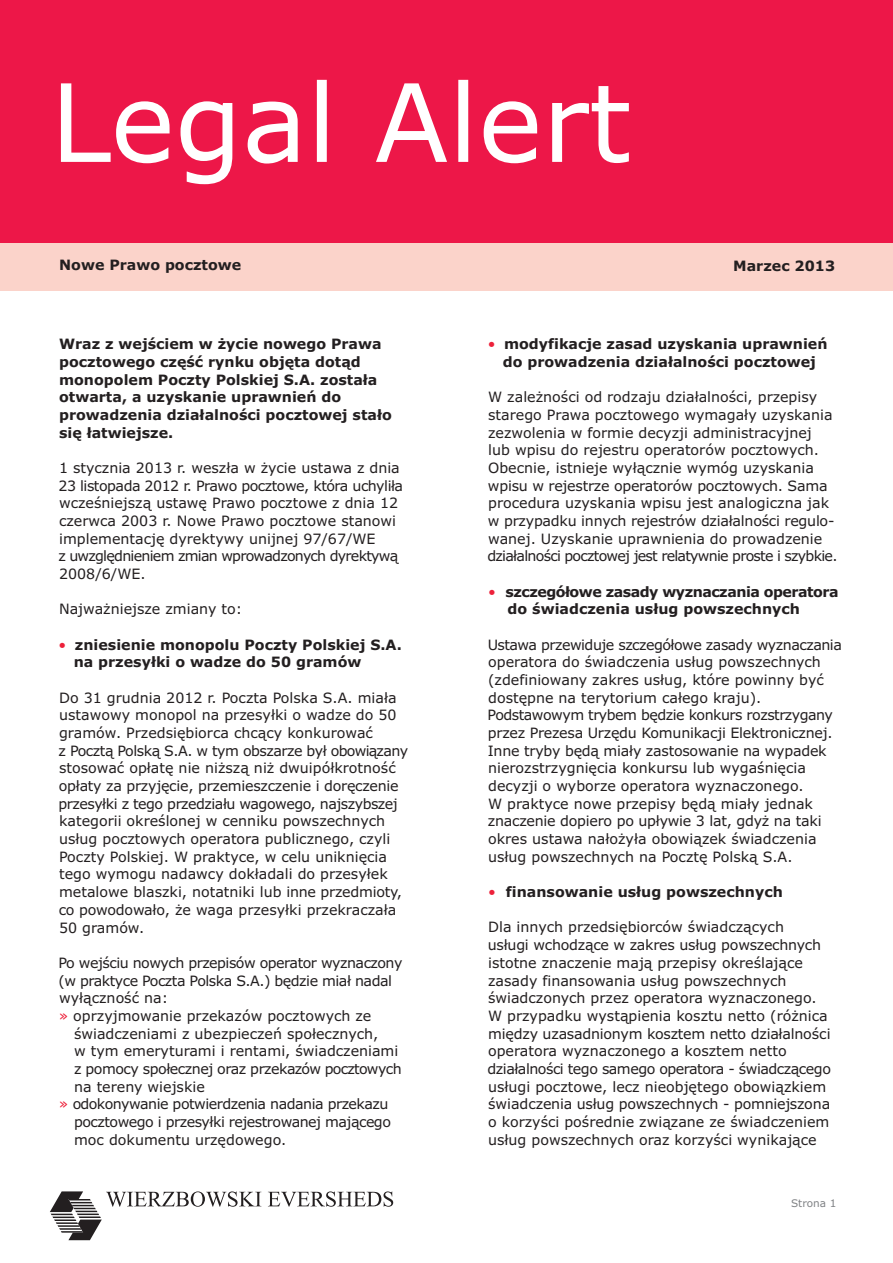
<style>
.page{position:relative;width:893px;height:1263px;background:#fff}
.page>*{position:absolute;margin:0;border:0;box-sizing:border-box;transform-origin:0 0}
.t1{font:14.25px/17.7px "Verdana";color:#231f20}
.t2{font:700 14.25px/17.7px "Verdana";color:#231f20}
.t3{font:14.25px/17.7px "Verdana";letter-spacing:-.035em;color:#231f20}
.t4{font:700 14.25px/17.7px "Verdana";letter-spacing:-.035em;color:#231f20}
.t5{font:14.25px "Verdana";color:#ed213a}
.t6{font:10.5px "Verdana";color:#808285}
.s1{color:#ed213a}
</style>
<div class="page">
<div style="left:0;top:0;width:893px;height:265px;background:#ed1748"></div>
<svg style="left:61px;top:80px;width:568px;height:104px"></svg>
<div style="left:0;top:243px;width:893px;height:47px;background:#fbd3ca"></div>
<svg style="left:50px;top:1191px;width:211px;height:49px"></svg>
<svg style="left:268px;top:1191px;width:125px;height:16px"></svg>
<p class="t2" style="left:59px;top:257px;width:184px">Nowe Prawo pocztowe</p>
<p class="t2" style="left:733px;top:258px;width:103px">Marzec 2013</p>
<p class="t2" style="left:59px;top:337px;width:334px">Wraz z wejœciem w ¿ycie nowego Prawa pocztowego czêœæ rynku objêta dot¹d monopolem Poczty Polskiej S.A. zosta³a otwarta, a uzyskanie uprawnieñ do prowadzenia dzia³alnoœci pocztowej sta³o siê ³atwiejsze.</p>
<p class="t1" style="left:58px;top:460px;width:346px">1 stycznia 2013 r. wesz³a w ¿ycie ustawa z dnia 23 listopada 2012 r. Prawo pocztowe, która uchyli³a wczeœniejsz¹ ustawê Prawo pocztowe z dnia 12 czerwca 2003 r. Nowe Prawo pocztowe stanowi implementacjê dyrektywy unijnej 97/67/WE<br>z uwzglêdnieniem zmian wprowadzonych dyrektyw¹<br>2008/6/WE.</p>
<p class="t1" style="left:59px;top:602px;width:185px">Najwa¿niejsze zmiany to:</p>
<p class="t5" style="left:59px;top:639px;width:9px">•</p>
<p class="t2" style="left:74px;top:637px;width:330px">zniesienie monopolu Poczty Polskiej S.A. na przesy³ki o wadze do 50 gramów</p>
<p class="t1" style="left:59px;top:690px;width:351px">Do 31 grudnia 2012 r. Poczta Polska S.A. mia³a ustawowy monopol na przesy³ki o wadze do 50 gramów. Przedsiêbiorca chc¹cy konkurowaæ<br>z Poczt¹ Polsk¹ S.A. w tym obszarze by³ obowi¹zany stosowaæ op³atê nie ni¿sz¹ ni¿ dwuipó³krotnoœæ op³aty za przyjêcie, przemieszczenie i dorêczenie przesy³ki z tego przedzia³u wagowego, najszybszej kategorii okreœlonej w cenniku powszechnych us³ug pocztowych operatora publicznego, czyli Poczty Polskiej. W praktyce, w celu unikniêcia tego wymogu nadawcy dok³adali do przesy³ek metalowe blaszki, notatniki lub inne przedmioty, co powodowa³o, ¿e waga przesy³ki przekracza³a 50 gramów.</p>
<p class="t3" style="left:59px;top:955px;width:345px">Po wejœciu nowych przepisów operator wyznaczony (w praktyce Poczta Polska S.A.) bêdzie mia³ nadal wy³¹cznoœæ na:</p>
<p class="t1" style="left:74px;top:1026px;width:329px">œwiadczeniami z ubezpieczeñ spo³ecznych,<br>w tym emeryturami i rentami, œwiadczeniami z pomocy spo³ecznej oraz przekazów pocztowych na tereny wiejskie</p>
<p class="t3" style="left:74px;top:1114px;width:318px">pocztowego i przesy³ki rejestrowanej maj¹cego moc dokumentu urzêdowego.</p>
<p class="t1" style="left:59px;top:1008px;width:314px"><span class="s1">»</span> oprzyjmowanie przekazów pocztowych ze</p>
<p class="t3" style="left:59px;top:1096px;width:331px"><span class="s1">»</span> odokonywanie potwierdzenia nadania przekazu</p>
<p class="t2" style="left:503px;top:337px;width:326px">modyfikacje zasad uzyskania uprawnieñ do prowadzenia dzia³alnoœci pocztowej</p>
<p class="t1" style="left:487px;top:390px;width:352px">W zale¿noœci od rodzaju dzia³alnoœci, przepisy starego Prawa pocztowego wymaga³y uzyskania zezwolenia w formie decyzji administracyjnej<br>lub wpisu do rejestru operatorów pocztowych.<br>Obecnie, istnieje wy³¹cznie wymóg uzyskania wpisu w rejestrze operatorów pocztowych. Sama procedura uzyskania wpisu jest analogiczna jak w przypadku innych rejestrów dzia³alnoœci regulo&shy;wanej. Uzyskanie uprawnienia do prowadzenie dzia³alnoœci pocztowej jest relatywnie proste i szybkie.</p>
<p class="t4" style="left:505px;top:584px;width:335px">szczegó³owe zasady wyznaczania operatora do œwiadczenia us³ug powszechnych</p>
<p class="t1" style="left:488px;top:637px;width:356px">Ustawa przewiduje szczegó³owe zasady wyznaczania operatora do œwiadczenia us³ug powszechnych (zdefiniowany zakres us³ug, które powinny byæ dostêpne na terytorium ca³ego kraju).<br>Podstawowym trybem bêdzie konkurs rozstrzygany przez Prezesa Urzêdu Komunikacji Elektronicznej.<br>Inne tryby bêd¹ mia³y zastosowanie na wypadek nierozstrzygniêcia konkursu lub wygaœniêcia decyzji o wyborze operatora wyznaczonego.<br>W praktyce nowe przepisy bêd¹ mia³y jednak znaczenie dopiero po up³ywie 3 lat, gdy¿ na taki okres ustawa na³o¿y³a obowi¹zek œwiadczenia us³ug powszechnych na Pocztê Polsk¹ S.A.</p>
<p class="t2" style="left:506px;top:884px;width:278px">finansowanie us³ug powszechnych</p>
<p class="t1" style="left:488px;top:920px;width:345px">Dla innych przedsiêbiorców œwiadcz¹cych<br>us³ugi wchodz¹ce w zakres us³ug powszechnych istotne znaczenie maj¹ przepisy okreœlaj¹ce zasady finansowania us³ug powszechnych œwiadczonych przez operatora wyznaczonego.<br>W przypadku wyst¹pienia kosztu netto (ró¿nica miêdzy uzasadnionym kosztem netto dzia³alnoœci operatora wyznaczonego a kosztem netto dzia³alnoœci tego samego operatora - œwiadcz¹cego us³ugi pocztowe, lecz nieobjêtego obowi¹zkiem œwiadczenia us³ug powszechnych - pomniejszona o korzyœci poœrednie zwi¹zane ze œwiadczeniem us³ug powszechnych oraz korzyœci wynikaj¹ce</p>
<p class="t5" style="left:488px;top:339px;width:9px">•</p>
<p class="t5" style="left:488px;top:586px;width:9px">•</p>
<p class="t5" style="left:488px;top:886px;width:9px">•</p>
<p class="t6" style="left:791px;top:1198px;width:47px">Strona 1</p>
</div>
